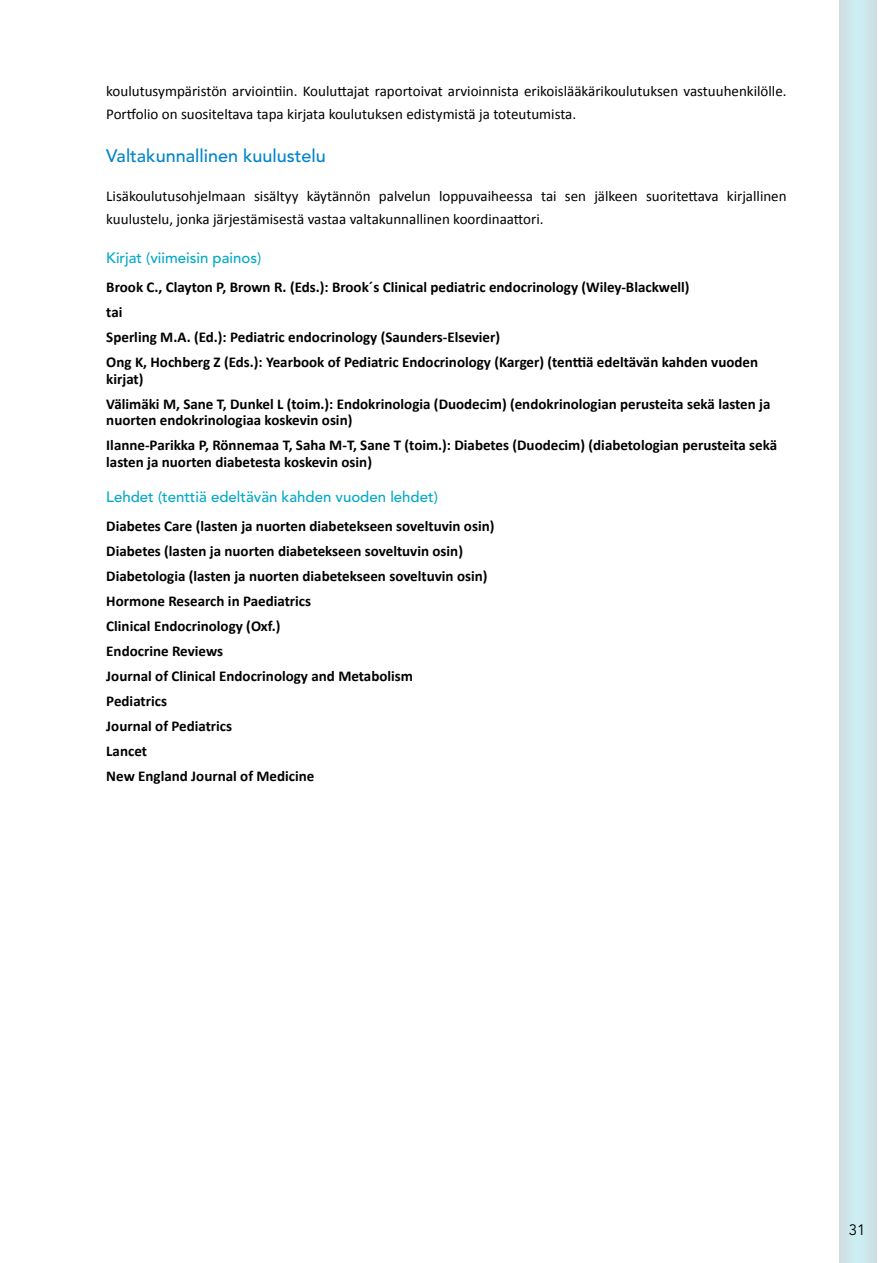
<style>
.page{position:relative;width:893px;height:1263px;background:#fff}
.page>*{position:absolute;margin:0;border:0;box-sizing:border-box;transform-origin:0 0}
.t1{font:500 18px "Avenir LT Std";color:#0084c8}
.t2{font:700 15px/25px "Calibri";color:#000}
.t3{font:15px/22.5px "Calibri";color:#000}
.t4{font:500 15px "Avenir LT Std";color:#00a9c5}
.t5{font:15px "Avenir LT Std";color:#000}
</style>
<div class="page">
<div style="left:837px;top:0;width:41px;height:1263px;background:#000;opacity:.5"></div>
<p class="t3" style="left:106px;top:80px;width:682px">koulutusympäristön arviointiin. Kouluttajat raportoivat arvioinnista erikoislääkärikoulutuksen vastuuhenkilölle.<br>Portfolio on suositeltava tapa kirjata koulutuksen edistymistä ja toteutumista.</p>
<p class="t1" style="left:106px;top:145px;width:221px">Valtakunnallinen kuulustelu</p>
<p class="t3" style="left:106px;top:185px;width:682px">Lisäkoulutusohjelmaan sisältyy käytännön palvelun loppuvaiheessa tai sen jälkeen suoritettava kirjallinen kuulustelu, jonka järjestämisestä vastaa valtakunnallinen koordinaattori.</p>
<p class="t4" style="left:106px;top:249px;width:156px">Kirjat (viimeisin painos)</p>
<p class="t2" style="left:106px;top:275px;width:653px">Brook C., Clayton P, Brown R. (Eds.): Brook´s Clinical pediatric endocrinology (Wiley-Blackwell)<br>tai<br>Sperling M.A. (Ed.): Pediatric endocrinology (Saunders-Elsevier)<br>Ong K, Hochberg Z (Eds.): Yearbook of Pediatric Endocrinology (Karger) (tenttiä edeltävän kahden vuoden</p>
<p class="t2" style="left:106px;top:366px;width:666px">kirjat)<br>Välimäki M, Sane T, Dunkel L (toim.): Endokrinologia (Duodecim) (endokrinologian perusteita sekä lasten ja</p>
<p class="t2" style="left:106px;top:408px;width:672px">nuorten endokrinologiaa koskevin osin)<br>Ilanne-Parikka P, Rönnemaa T, Saha M-T, Sane T (toim.): Diabetes (Duodecim) (diabetologian perusteita sekä</p>
<p class="t2" style="left:106px;top:449px;width:267px">lasten ja nuorten diabetesta koskevin osin)</p>
<p class="t4" style="left:106px;top:488px;width:333px">Lehdet (tenttiä edeltävän kahden vuoden lehdet)</p>
<p class="t2" style="left:106px;top:513px;width:390px">Diabetes Care (lasten ja nuorten diabetekseen soveltuvin osin)<br>Diabetes (lasten ja nuorten diabetekseen soveltuvin osin)<br>Diabetologia (lasten ja nuorten diabetekseen soveltuvin osin)<br>Hormone Research in Paediatrics<br>Clinical Endocrinology (Oxf.)<br>Endocrine Reviews<br>Journal of Clinical Endocrinology and Metabolism<br>Pediatrics<br>Journal of Pediatrics<br>Lancet<br>New England Journal of Medicine</p>
<p class="t5" style="left:849px;top:1221px;width:18px">31</p>
</div>
